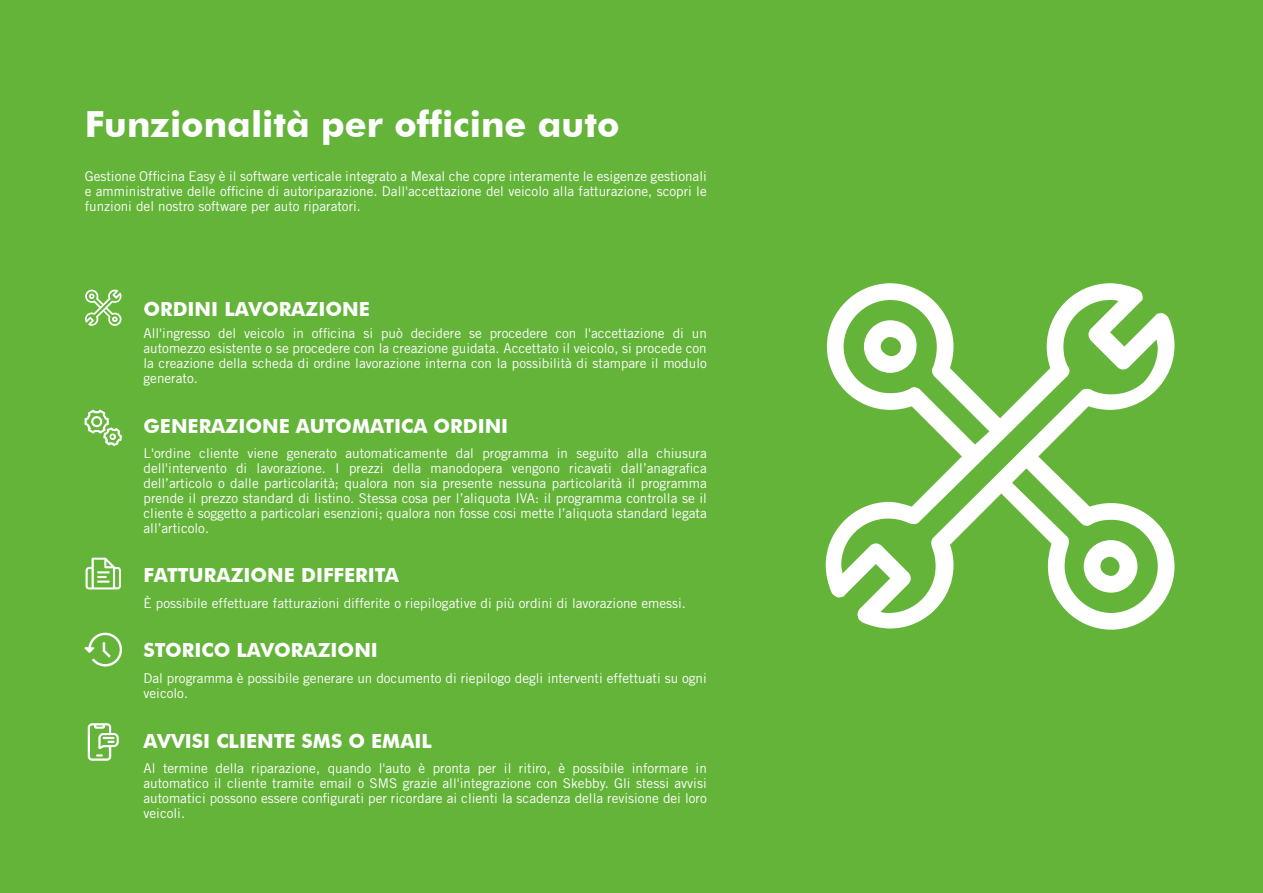
<style>
.page{position:relative;width:1263px;height:893px;background:#64b43a}
.page>*{position:absolute;margin:0;border:0;box-sizing:border-box;transform-origin:0 0}
.t1{font:700 36px "Futura BT";color:#fff}
.t2{font:700 19.5px "Futura BT";color:#fff}
.t3{font:13.5px/15px "Trade Gothic LT Std";color:#fff;text-align:justify}
</style>
<div class="page">
<svg style="left:85px;top:290px;width:37px;height:36px"></svg>
<svg style="left:85px;top:410px;width:37px;height:36px"></svg>
<svg style="left:88px;top:723px;width:31px;height:38px"></svg>
<svg style="left:86px;top:558px;width:35px;height:31px"></svg>
<svg style="left:84px;top:633px;width:39px;height:34px"></svg>
<svg style="left:826px;top:283px;width:348px;height:347px"></svg>
<h1 class="t1" style="left:85px;top:103px;width:536px">Funzionalità per officine auto</h1>
<p class="t3" style="left:85px;top:168px;width:624px">Gestione Officina Easy è il software verticale integrato a Mexal che copre interamente le esigenze gestionali e amministrative delle officine di autoriparazione. Dall'accettazione del veicolo alla fatturazione, scopri le funzioni del nostro software per auto riparatori.</p>
<h2 class="t2" style="left:143px;top:298px;width:228px">ORDINI LAVORAZIONE</h2>
<p class="t3" style="left:143px;top:325px;width:565px">All'ingresso del veicolo in officina si può decidere se procedere con l'accettazione di un automezzo esistente o se procedere con la creazione guidata. Accettato il veicolo, si procede con la creazione della scheda di ordine lavorazione interna con la possibilità di stampare il modulo generato.</p>
<h2 class="t2" style="left:143px;top:414px;width:366px">GENERAZIONE AUTOMATICA ORDINI</h2>
<p class="t3" style="left:143px;top:445px;width:565px">L'ordine cliente viene generato automaticamente dal programma in seguito alla chiusura dell'intervento di lavorazione. I prezzi della manodopera vengono ricavati dall’anagrafica dell’articolo o dalle particolarità; qualora non sia presente nessuna particolarità il programma prende il prezzo standard di listino. Stessa cosa per l’aliquota IVA: il programma controlla se il cliente è soggetto a particolari esenzioni; qualora non fosse cosi mette l’aliquota standard legata all’articolo.</p>
<h2 class="t2" style="left:143px;top:563px;width:257px">FATTURAZIONE DIFFERITA</h2>
<p class="t3" style="left:143px;top:595px;width:544px">È possibile effettuare fatturazioni differite o riepilogative di più ordini di lavorazione emessi.</p>
<h2 class="t2" style="left:143px;top:638px;width:236px">STORICO LAVORAZIONI</h2>
<p class="t3" style="left:143px;top:670px;width:565px">Dal programma è possibile generare un documento di riepilogo degli interventi effettuati su ogni veicolo.</p>
<h2 class="t2" style="left:143px;top:729px;width:290px">AVVISI CLIENTE SMS O EMAIL</h2>
<p class="t3" style="left:143px;top:760px;width:565px">Al termine della riparazione, quando l'auto è pronta per il ritiro, è possibile informare in automatico il cliente tramite email o SMS grazie all'integrazione con Skebby. Gli stessi avvisi automatici possono essere configurati per ricordare ai clienti la scadenza della revisione dei loro veicoli.</p>
</div>
